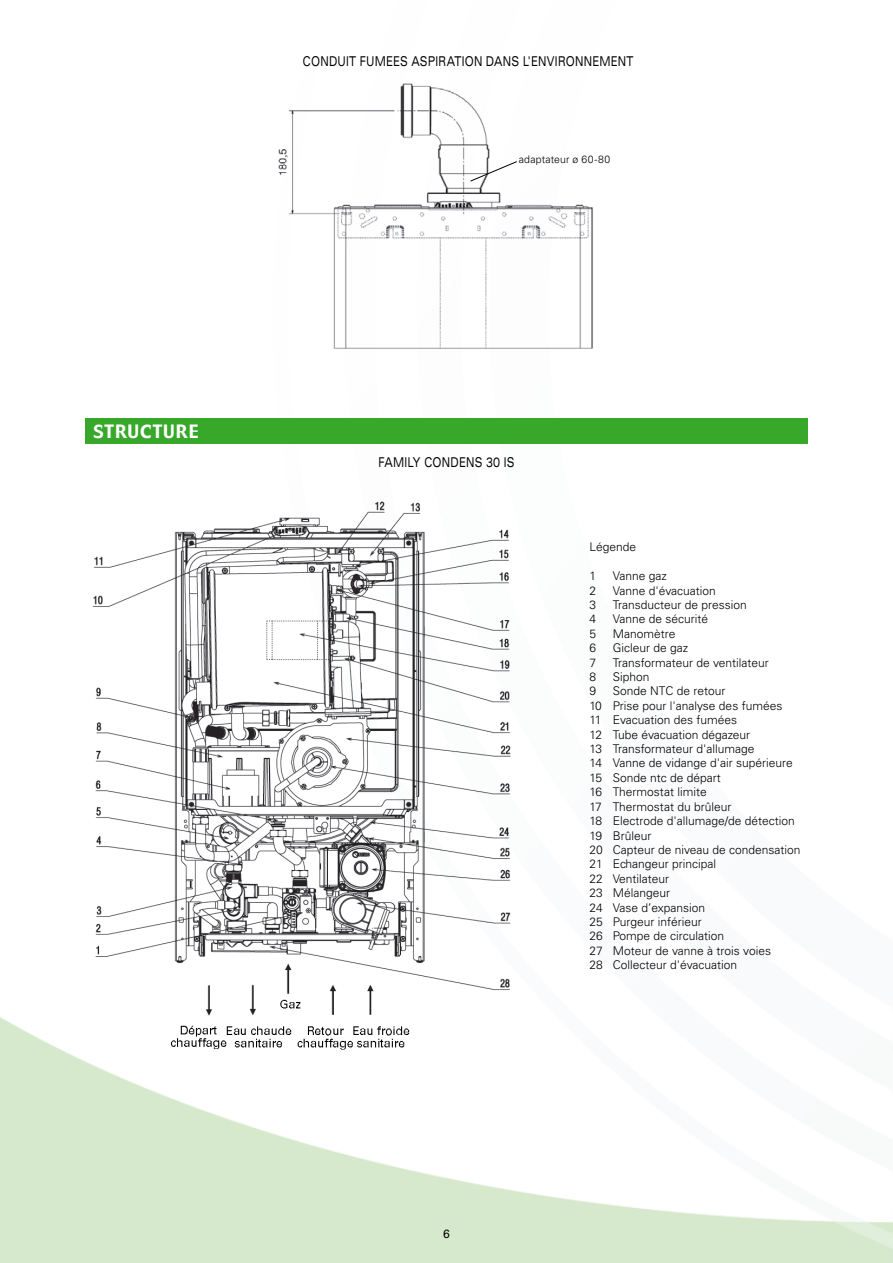
<style>
.page{position:relative;width:893px;height:1263px;background:#fff}
.page>*{position:absolute;margin:0;border:0;box-sizing:border-box;transform-origin:0 0}
.t1{font:18px "Gadget";letter-spacing:.055em;color:#fff}
.t2{font:expanded 13.5px "Univers";letter-spacing:.025em;color:#000;scale:.7 1}
.t3{font:300 12px/14.4px "Univers";color:#000}
.t4{font:12px "Univers";color:#000}
.t5{font:300 10.5px "Univers";letter-spacing:.015em;color:#000}
</style>
<div class="page">
<div style="left:85px;top:418px;width:723px;height:26px;background:#37a829"></div>
<img style="left:278px;top:83px;width:316px;height:266px">
<svg style="left:470px;top:161px;width:47px;height:21px"></svg>
<img style="left:92px;top:501px;width:426px;height:549px">
<h1 class="t1" style="left:94px;top:420px;width:107px">STRUCTURE</h1>
<p class="t2" style="left:303px;top:53px;width:474px">CONDUIT FUMEES ASPIRATION DANS L'ENVIRONNEMENT</p>
<p class="t5" style="left:519px;top:153px;width:93px">adaptateur ø 60-80</p>
<p class="t2" style="left:378px;top:454px;width:196px">FAMILY CONDENS 30 IS</p>
<p class="t3" style="left:589px;top:540px;width:48px">Légende</p>
<p class="t3" style="left:589px;top:569px;width:8px">1</p>
<p class="t3" style="left:613px;top:569px;width:56px">Vanne gaz</p>
<p class="t3" style="left:589px;top:583px;width:8px">2</p>
<p class="t3" style="left:613px;top:583px;width:105px">Vanne d'évacuation</p>
<p class="t3" style="left:589px;top:598px;width:8px">3</p>
<p class="t3" style="left:613px;top:598px;width:136px">Transducteur de pression</p>
<p class="t3" style="left:589px;top:612px;width:8px">4</p>
<p class="t3" style="left:613px;top:612px;width:97px">Vanne de sécurité</p>
<p class="t3" style="left:589px;top:626px;width:8px">5</p>
<p class="t3" style="left:613px;top:626px;width:64px">Manomètre</p>
<p class="t3" style="left:589px;top:641px;width:8px">6</p>
<p class="t3" style="left:613px;top:641px;width:77px">Gicleur de gaz</p>
<p class="t3" style="left:589px;top:655px;width:8px">7</p>
<p class="t3" style="left:613px;top:655px;width:158px">Transformateur de ventilateur</p>
<p class="t3" style="left:589px;top:670px;width:8px">8</p>
<p class="t3" style="left:613px;top:670px;width:38px">Siphon</p>
<p class="t3" style="left:589px;top:684px;width:8px">9</p>
<p class="t3" style="left:589px;top:684px;width:213px;text-indent:23px">Sonde NTC de retour<br>10 Prise pour l'analyse des fumées<br>11 Evacuation des fumées<br>12 Tube évacuation dégazeur<br>13 Transformateur d'allumage<br>14 Vanne de vidange d'air supérieure<br>15 Sonde ntc de départ<br>16 Thermostat limite<br>17 Thermostat du brûleur<br>18 Electrode d'allumage/de détection<br>19 Brûleur<br>20 Capteur de niveau de condensation<br>21 Echangeur principal<br>22 Ventilateur<br>23 Mélangeur<br>24 Vase d’expansion<br>25 Purgeur inférieur<br>26 Pompe de circulation<br>27 Moteur de vanne à trois voies<br>28 Collecteur d'évacuation</p>
<p class="t4" style="left:443px;top:1226px;width:8px">6</p>
</div>
